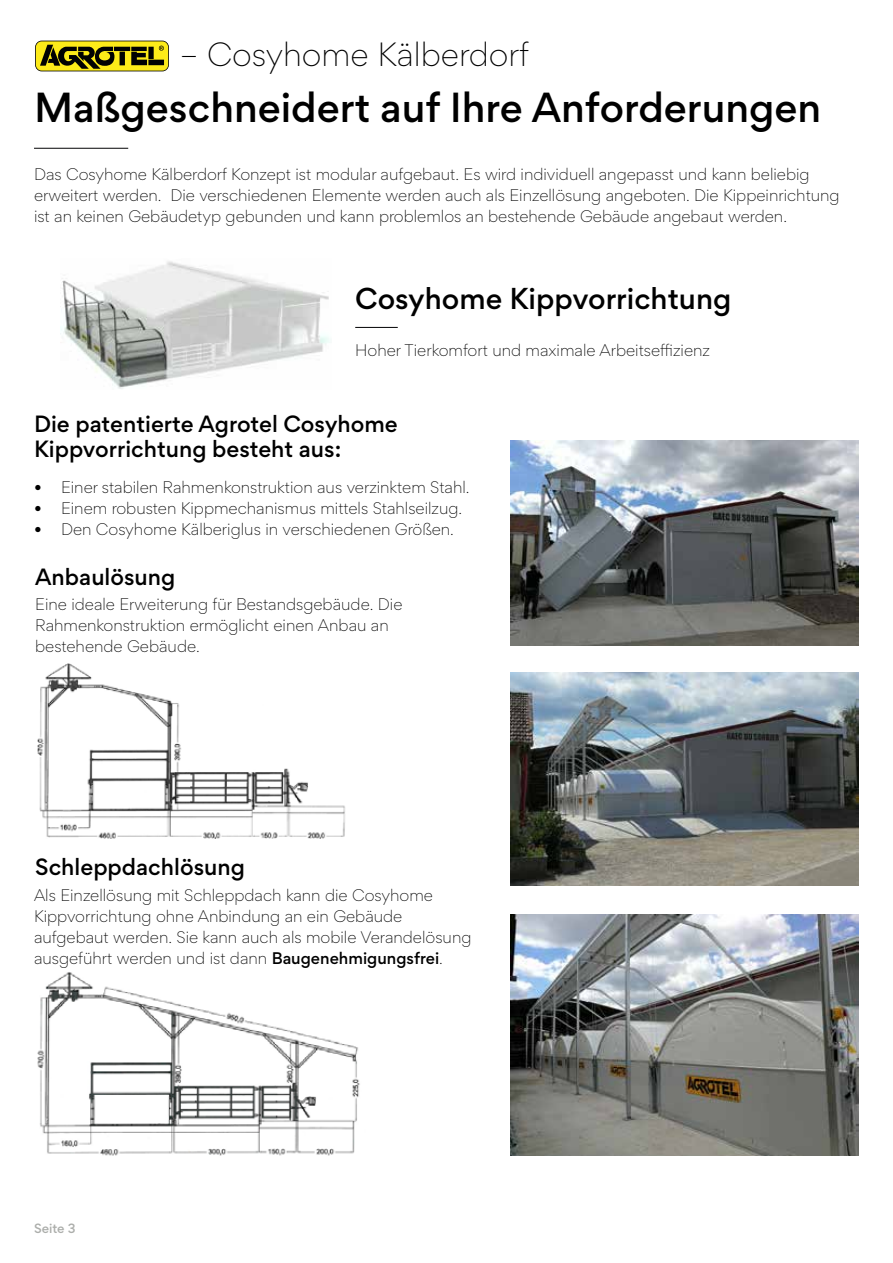
<style>
.page{position:relative;width:893px;height:1263px;background:#fff}
.page>*{position:absolute;margin:0;border:0;box-sizing:border-box;transform-origin:0 0}
.t1{font:500 37.5px "Gordita";color:#000}
.t2{font:300 30px "Gordita";color:#000}
.t3{font:500 27px "Gordita";color:#000}
.t4{font:500 21px/25.2px "Gordita";color:#000}
.t5{font:300 15px/21px "Gordita";color:#000}
.t6{font:500 12px "Gordita";color:#acaeab}
.s1{font-weight:500}
</style>
<div class="page">
<hr style="left:34px;top:148px;width:94px;height:1px;background:#020203">
<hr style="left:355px;top:327px;width:43px;height:1px;background:#020203">
<img style="left:37px;top:663px;width:308px;height:175px">
<img style="left:61px;top:261px;width:269px;height:128px">
<img style="left:37px;top:972px;width:323px;height:184px">
<svg style="left:35px;top:41px;width:134px;height:30px;background:#948a11"></svg>
<img style="left:510px;top:441px;width:349px;height:204px">
<img style="left:510px;top:673px;width:349px;height:213px">
<img style="left:510px;top:914px;width:349px;height:242px">
<h2 class="t2" style="left:180px;top:32px;width:351px">– Cosyhome Kälberdorf</h2>
<h1 class="t1" style="left:34px;top:80px;width:789px">Maßgeschneidert auf Ihre Anforderungen</h1>
<p class="t5" style="left:34px;top:163px;width:807px">Das Cosyhome Kälberdorf Konzept ist modular aufgebaut. Es wird individuell angepasst und kann beliebig erweitert werden. Die verschiedenen Elemente werden auch als Einzellösung angeboten. Die Kippeinrichtung ist an keinen Gebäudetyp gebunden und kann problemlos an bestehende Gebäude angebaut werden.</p>
<h3 class="t3" style="left:355px;top:279px;width:378px">Cosyhome Kippvorrichtung</h3>
<p class="t5" style="left:355px;top:339px;width:356px">Hoher Tierkomfort und maximale Arbeitseffizienz</p>
<h3 class="t4" style="left:34px;top:411px;width:365px">Die patentierte Agrotel Cosyhome<br>Kippvorrichtung besteht aus:</h3>
<p class="t5" style="left:34px;top:476px;width:437px">• Einer stabilen Rahmenkonstruktion aus verzinktem Stahl.</p>
<p class="t5" style="left:34px;top:497px;width:430px">• Einem robusten Kippmechanismus mittels Stahlseilzug.</p>
<p class="t5" style="left:34px;top:518px;width:421px">• Den Cosyhome Kälberiglus in verschiedenen Größen.</p>
<h3 class="t4" style="left:35px;top:564px;width:142px">Anbaulösung</h3>
<p class="t5" style="left:35px;top:593px;width:369px">Eine ideale Erweiterung für Bestandsgebäude. Die<br>Rahmenkonstruktion ermöglicht einen Anbau an bestehende Gebäude.</p>
<h3 class="t4" style="left:35px;top:854px;width:211px">Schleppdachlösung</h3>
<p class="t5" style="left:34px;top:884px;width:439px">Als Einzellösung mit Schleppdach kann die Cosyhome Kippvorrichtung ohne Anbindung an ein Gebäude aufgebaut werden. Sie kann auch als mobile Verandelösung ausgeführt werden und ist dann <span class="s1">Baugenehmigungsfrei</span>.</p>
<p class="t6" style="left:34px;top:1220px;width:43px">Seite 3</p>
</div>
